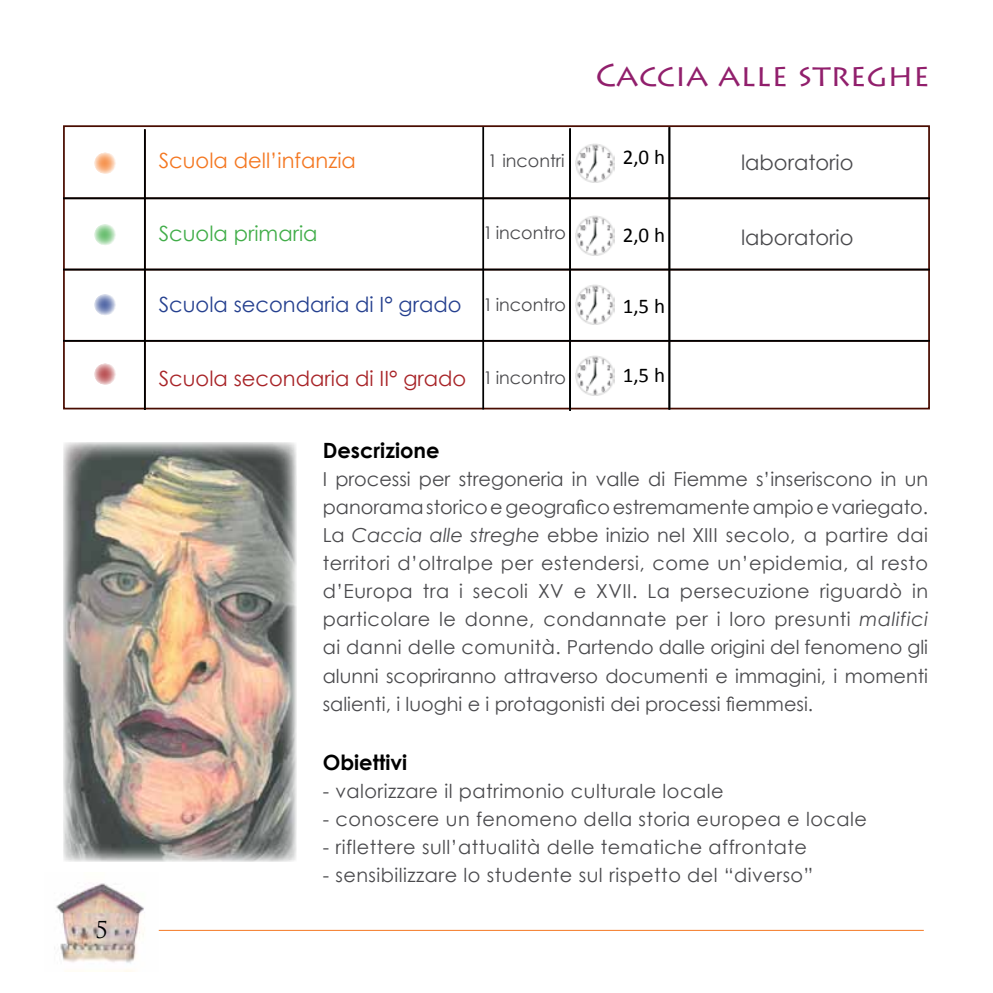
<style>
.page{position:relative;width:993px;height:993px;background:#fff}
.page>*{position:absolute;margin:0;border:0;box-sizing:border-box;transform-origin:0 0}
.t1{font:31.5px "Lithos Pro";color:#911f6c}
.t2{font:22.75px "Trajan Pro";color:#000}
.t3{font:21px "Century Gothic";color:#a82428}
.t4{font:21px "Century Gothic";color:#25408f}
.t5{font:21px "Century Gothic";color:#4a4a4d}
.t6{font:700 21px "Century Gothic";color:#000}
.t7{font:21px "Century Gothic";color:#f47721}
.t8{font:21px "Calibri";color:#000}
.t9{font:21px "Century Gothic";color:#41ad49}
.t10{font:19.25px/28px "Century Gothic";letter-spacing:.025em;color:#4a4a4d;text-align:justify}
.t11{font:17.5px "Century Gothic";color:#4a4a4d}
.s1{font-style:italic}
</style>
<div class="page">
<div style="left:63px;top:125px;width:866px;height:284px;border:2px solid #490c00"></div>
<img style="left:54px;top:883px;width:105px;height:87px">
<hr style="left:482px;top:127px;width:2px;height:282px;background:#000">
<hr style="left:159px;top:929px;width:764px;height:1px;background:#f47721">
<hr style="left:144px;top:129px;width:2px;height:281px;background:#000">
<hr style="left:569px;top:128px;width:1px;height:282px;background:#000">
<hr style="left:668px;top:127px;width:2px;height:282px;background:#000">
<hr style="left:63px;top:197px;width:866px;height:2px;background:#000">
<hr style="left:63px;top:268px;width:866px;height:2px;background:#000">
<hr style="left:63px;top:340px;width:866px;height:1px;background:#000">
<svg style="left:105px;top:224px;width:1px;height:21px"></svg>
<img style="left:575px;top:215px;width:39px;height:40px">
<img style="left:575px;top:143px;width:39px;height:40px">
<svg style="left:105px;top:153px;width:1px;height:21px"></svg>
<img style="left:63px;top:442px;width:233px;height:419px">
<svg style="left:105px;top:294px;width:1px;height:21px"></svg>
<img style="left:575px;top:285px;width:39px;height:39px">
<svg style="left:105px;top:363px;width:1px;height:21px"></svg>
<img style="left:575px;top:356px;width:39px;height:39px">
<p class="t2" style="left:95px;top:915px;width:14px">5</p>
<h1 class="t1" style="left:595px;top:57px;width:336px">CACCIA ALLE STREGHE</h1>
<p class="t7" style="left:159px;top:146px;width:198px">Scuola dell’infanzia</p>
<p class="t11" style="left:487px;top:149px;width:78px">1 incontri</p>
<p class="t8" style="left:622px;top:143px;width:44px">2,0 h</p>
<p class="t5" style="left:740px;top:148px;width:114px">laboratorio</p>
<p class="t9" style="left:159px;top:219px;width:160px">Scuola primaria</p>
<p class="t11" style="left:483px;top:220px;width:84px">1 incontro</p>
<p class="t8" style="left:622px;top:221px;width:44px">2,0 h</p>
<p class="t5" style="left:740px;top:222px;width:114px">laboratorio</p>
<p class="t4" style="left:159px;top:290px;width:304px">Scuola secondaria di I° grado</p>
<p class="t11" style="left:483px;top:293px;width:84px">1 incontro</p>
<p class="t8" style="left:622px;top:293px;width:44px">1,5 h</p>
<p class="t3" style="left:159px;top:364px;width:309px">Scuola secondaria di II° grado</p>
<p class="t11" style="left:483px;top:365px;width:84px">1 incontro</p>
<p class="t8" style="left:622px;top:361px;width:44px">1,5 h</p>
<p class="t6" style="left:322px;top:434px;width:118px">Descrizione</p>
<p class="t10" style="left:322px;top:465px;width:607px">I processi per stregoneria in valle di Fiemme s’inseriscono in un panorama storico e geografico estremamente ampio e variegato.<br>La <span class="s1">Caccia alle streghe</span> ebbe inizio nel XIII secolo, a partire dai territori d’oltralpe per estendersi, come un’epidemia, al resto d’Europa tra i secoli XV e XVII. La persecuzione riguardò in particolare le donne, condannate per i loro presunti <span class="s1">malifici </span>ai danni delle comunità. Partendo dalle origini del fenomeno gli alunni scopriranno attraverso documenti e immagini, i momenti salienti, i luoghi e i protagonisti dei processi fiemmesi.</p>
<p class="t6" style="left:322px;top:746px;width:86px">Obiettivi</p>
<p class="t10" style="left:322px;top:776px;width:402px">- valorizzare il patrimonio culturale locale</p>
<p class="t10" style="left:322px;top:804px;width:545px">- conoscere un fenomeno della storia europea e locale</p>
<p class="t10" style="left:322px;top:832px;width:485px">- riflettere sull’attualità delle tematiche affrontate</p>
<p class="t10" style="left:322px;top:860px;width:491px">- sensibilizzare lo studente sul rispetto del “diverso”</p>
</div>
